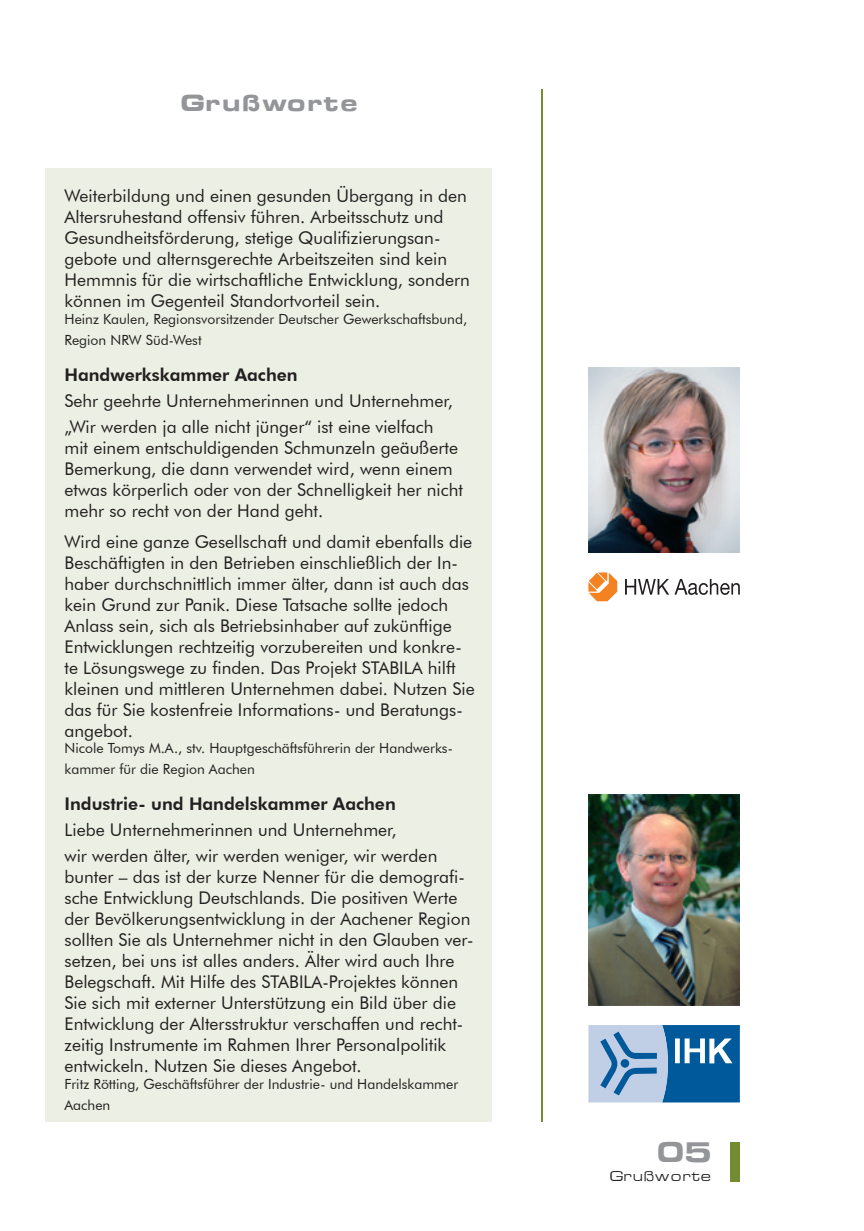
<style>
.page{position:relative;width:864px;height:1231px;background:#fff}
.page>*{position:absolute;margin:0;border:0;box-sizing:border-box;transform-origin:0 0}
.t1{font:700 28px "Eurasia Ex";color:#939598}
.t2{font:700 22.75px "Eurasia Ex";color:#939598}
.t3{font:17.5px/21px "Futura BT";color:#231f20}
.t4{font:800 17.5px "Futura BT";color:#231f20}
.t5{font:14px/21px "Futura BT";color:#231f20}
.t6{font:14px "Eurasia Ex";color:#231f20}
</style>
<div class="page">
<div style="left:729px;top:1141px;width:10px;height:40px;background:#738c31"></div>
<hr style="left:541px;top:89px;width:1px;height:1032px;background:#738c31">
<div style="left:45px;top:169px;width:446px;height:952px;background:#ecf0e4"></div>
<svg style="left:625px;top:579px;width:114px;height:16px"></svg>
<svg style="left:588px;top:572px;width:29px;height:29px"></svg>
<svg style="left:588px;top:1025px;width:151px;height:77px;background:#6396c1"></svg>
<img style="left:588px;top:794px;width:151px;height:211px">
<img style="left:588px;top:367px;width:151px;height:185px">
<h2 class="t2" style="left:178px;top:89px;width:180px">Grußworte</h2>
<p class="t3" style="left:64px;top:185px;width:407px">Weiterbildung und einen gesunden Übergang in den Altersruhestand offensiv führen. Arbeitsschutz und Gesundheitsförderung, stetige Qualifizierungsan&shy;gebote und alternsgerechte Arbeitszeiten sind kein Hemmnis für die wirtschaftliche Entwicklung, sondern können im Gegenteil Standortvorteil sein.</p>
<p class="t5" style="left:64px;top:308px;width:404px">Heinz Kaulen, Regionsvorsitzender Deutscher Gewerkschaftsbund,<br>Region NRW Süd-West</p>
<p class="t4" style="left:64px;top:364px;width:234px">Handwerkskammer Aachen</p>
<p class="t3" style="left:64px;top:388px;width:390px;line-height:25.9px">Sehr geehrte Unternehmerinnen und Unternehmer, „Wir werden ja alle nicht jünger“ ist eine vielfach</p>
<p class="t3" style="left:64px;top:437px;width:400px">mit einem entschuldigenden Schmunzeln geäußerte Bemerkung, die dann verwendet wird, wenn einem etwas körperlich oder von der Schnelligkeit her nicht mehr so recht von der Hand geht.</p>
<p class="t3" style="left:64px;top:531px;width:411px">Wird eine ganze Gesellschaft und damit ebenfalls die Beschäftigten in den Betrieben einschließlich der In&shy;haber durchschnittlich immer älter, dann ist auch das kein Grund zur Panik. Diese Tatsache sollte jedoch Anlass sein, sich als Betriebsinhaber auf zukünftige Entwicklungen rechtzeitig vorzubereiten und konkre&shy;te Lösungswege zu finden. Das Projekt STABILA hilft kleinen und mittleren Unternehmen dabei. Nutzen Sie das für Sie kostenfreie Informations- und Beratungs&shy;angebot.</p>
<p class="t5" style="left:64px;top:737px;width:390px">Nicole Tomys M.A., stv. Hauptgeschäftsführerin der Handwerks&shy;kammer für die Region Aachen</p>
<p class="t4" style="left:64px;top:793px;width:332px">Industrie- und Handelskammer Aachen</p>
<p class="t3" style="left:64px;top:816px;width:374px;line-height:25.9px">Liebe Unternehmerinnen und Unternehmer,<br>wir werden älter, wir werden weniger, wir werden</p>
<p class="t3" style="left:64px;top:865px;width:410px">bunter – das ist der kurze Nenner für die demografi&shy;sche Entwicklung Deutschlands. Die positiven Werte der Bevölkerungsentwicklung in der Aachener Region sollten Sie als Unternehmer nicht in den Glauben ver&shy;setzen, bei uns ist alles anders. Älter wird auch Ihre Belegschaft. Mit Hilfe des STABILA-Projektes können Sie sich mit externer Unterstützung ein Bild über die Entwicklung der Altersstruktur verschaffen und recht&shy;zeitig Instrumente im Rahmen Ihrer Personalpolitik entwickeln. Nutzen Sie dieses Angebot.</p>
<p class="t5" style="left:64px;top:1073px;width:395px">Fritz Rötting, Geschäftsführer der Industrie- und Handelskammer<br>Aachen</p>
<h1 class="t1" style="left:654px;top:1134px;width:56px">05</h1>
<p class="t6" style="left:609px;top:1167px;width:103px">Grußworte</p>
</div>
